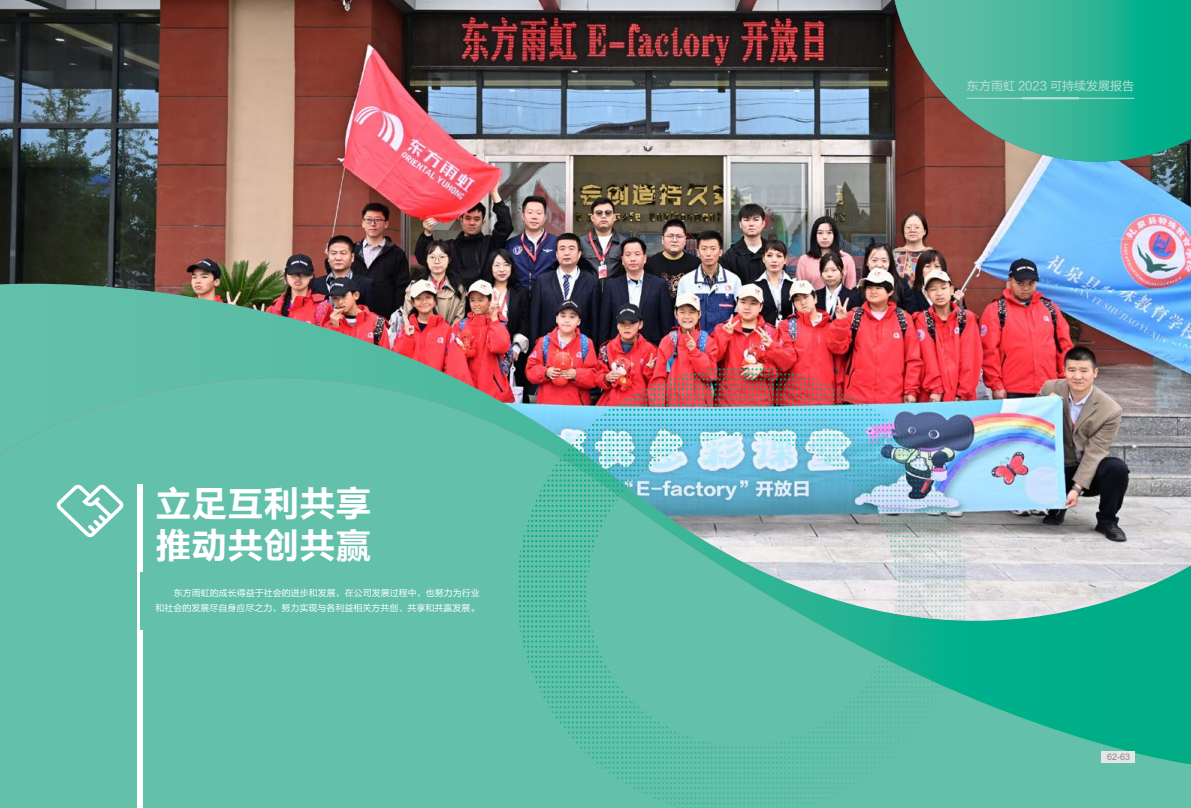
<style>
.page{position:relative;width:1191px;height:808px;background:#63c0ab}
.page>*{position:absolute;margin:0;border:0;box-sizing:border-box;transform-origin:0 0}
.t1{font:36px/42px "FZLTCHJW GB1 0";color:#fff}
.t2{font:12px "FZLTHJW GB1 0";color:#bde1d6}
.t3{font:9px/15px "FZLTHJW GB1 0";color:#fff;text-align:right}
.t4{font:9px "Arial";color:#898989}
</style>
<div class="page">
<svg style="left:967px;top:622px;width:224px;height:117px;background:#09af8c"></svg>
<img style="left:0;top:0;width:1191px;height:622px">
<div style="left:137px;top:485px;width:6px;height:323px;background:#fff"></div>
<svg style="left:894px;top:0;width:297px;height:162px"></svg>
<div style="left:140px;top:572px;width:359px;height:57px;background:#63c0ab"></div>
<img style="left:517px;top:366px;width:450px;height:442px">
<hr style="left:967px;top:98px;width:167px;height:1px;background:#bde1d6">
<hr style="left:1022px;top:97px;width:57px;height:2px;background:#bde1d6">
<svg style="left:57px;top:484px;width:66px;height:53px"></svg>
<div style="left:1101px;top:751px;width:33px;height:12px;background:#e6e6e6"></div>
<h1 class="t1" style="left:155px;top:483px;width:217px">立足互利共享推动共创共赢</h1>
<p class="t3" style="left:155px;top:586px;width:326px">东方雨虹的成长得益于社会的进步和发展，在公司发展过程中，也努力为行业<br>和社会的发展尽自身应尽之力，努力实现与各利益相关方共创、共享和共赢发展。</p>
<h2 class="t2" style="left:967px;top:79px;width:169px">东方雨虹 2023 可持续发展报告</h2>
<p class="t4" style="left:1107px;top:751px;width:25px">62-63</p>
</div>
